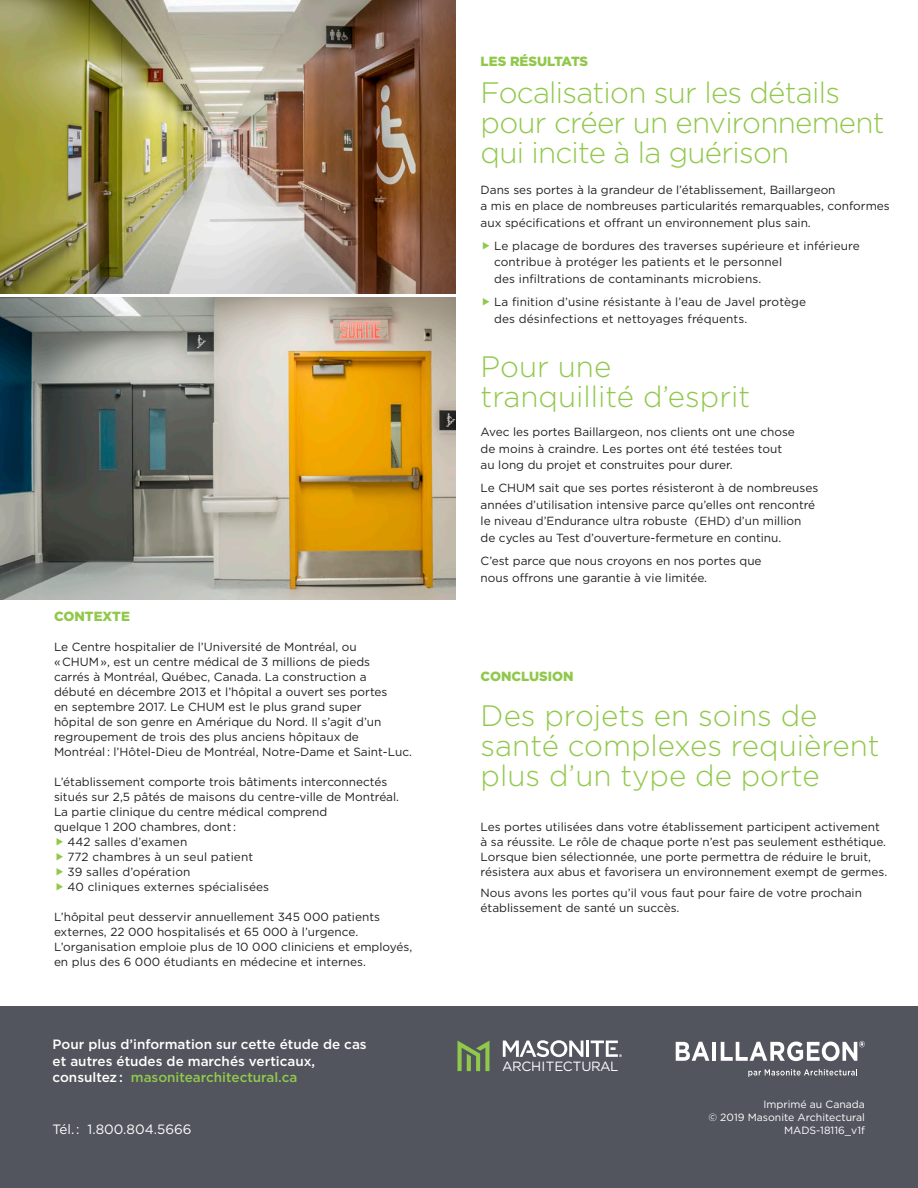
<style>
.page{position:relative;width:918px;height:1188px;background:#fff}
.page>*{position:absolute;margin:0;border:0;box-sizing:border-box;transform-origin:0 0}
.t1{font:300 29.55px/30px "Gotham";color:#91c84c}
.t2{font:300 29.55px/30px "Gotham";letter-spacing:-.02em;color:#91c84c}
.t3{font:500 13.5px/16.2px "Gotham";color:#fff}
.t4{font:13.5px "Gotham";color:#fff}
.t5{font:900 13.35px "Gotham";color:#91c84c}
.t6{font:13.35px "Gotham";letter-spacing:-.01em;color:#fff}
.t7{font:11.85px/15px "Gotham";color:#231f20}
.t8{font:10.5px "Gotham";color:#fff}
.s1{color:#91c84c}
</style>
<div class="page">
<img style="left:0;top:298px;width:456px;height:301px">
<div style="left:0;top:1007px;width:918px;height:181px;background:#52555e"></div>
<svg style="left:457px;top:1041px;width:32px;height:30px"></svg>
<svg style="left:503px;top:1040px;width:80px;height:17px"></svg>
<hr style="left:586px;top:1041px;width:3px;height:16px;background:#fff">
<svg style="left:591px;top:1041px;width:31px;height:16px"></svg>
<img style="left:0;top:0;width:456px;height:294px">
<svg style="left:676px;top:1042px;width:33px;height:19px"></svg>
<hr style="left:712px;top:1042px;width:4px;height:19px;background:#fff">
<svg style="left:721px;top:1041px;width:144px;height:20px"></svg>
<svg style="left:748px;top:1069px;width:109px;height:8px"></svg>
<p class="t5" style="left:54px;top:607px;width:77px">CONTEXTE</p>
<p class="t7" style="left:54px;top:639px;width:359px">Le Centre hospitalier de l’Université de Montréal, ou<br>« CHUM », est un centre médical de 3 millions de pieds<br>carrés à Montréal, Québec, Canada. La construction a<br>débuté en décembre 2013 et l’hôpital a ouvert ses portes<br>en septembre 2017. Le CHUM est le plus grand super<br>hôpital de son genre en Amérique du Nord. Il s’agit d’un regroupement de trois des plus anciens hôpitaux de Montréal : l’Hôtel-Dieu de Montréal, Notre-Dame et Saint-Luc.</p>
<p class="t7" style="left:54px;top:774px;width:347px">L’établissement comporte trois bâtiments interconnectés situés sur 2,5 pâtés de maisons du centre-ville de Montréal.</p>
<p class="t7" style="left:54px;top:804px;width:275px">La partie clinique du centre médical comprend quelque 1 200 chambres, dont :</p>
<p class="t7" style="left:68px;top:834px;width:121px">442 salles d’examen</p>
<p class="t7" style="left:68px;top:849px;width:187px">772 chambres à un seul patient</p>
<p class="t7" style="left:68px;top:864px;width:124px">39 salles d’opération</p>
<p class="t7" style="left:68px;top:879px;width:203px">40 cliniques externes spécialisées</p>
<p class="t7" style="left:54px;top:909px;width:360px">L’hôpital peut desservir annuellement 345 000 patients externes, 22 000 hospitalisés et 65 000 à l’urgence.<br>L’organisation emploie plus de 10 000 cliniciens et employés, en plus des 6 000 étudiants en médecine et internes.</p>
<p class="t3" style="left:53px;top:1036px;width:316px">Pour plus d’information sur cette étude de cas et autres études de marchés verticaux, consultez : <span class="s1">masonitearchitectural.ca</span></p>
<p class="t4" style="left:52px;top:1121px;width:141px">Tél. : 1.800.804.5666</p>
<p class="t5" style="left:481px;top:52px;width:109px">LES RÉSULTATS</p>
<p class="t2" style="left:481px;top:77px;width:406px">Focalisation sur les détails pour créer un environnement qui incite à la guérison</p>
<p class="t7" style="left:481px;top:181px;width:411px;line-height:16.5px">Dans ses portes à la grandeur de l’établissement, Baillargeon<br>a mis en place de nombreuses particularités remarquables, conformes aux spécifications et offrant un environnement plus sain.</p>
<p class="t7" style="left:494px;top:237px;width:367px;line-height:16.5px">Le placage de bordures des traverses supérieure et inférieure contribue à protéger les patients et le personnel<br>des infiltrations de contaminants microbiens.</p>
<p class="t7" style="left:494px;top:294px;width:314px;line-height:16.5px">La finition d’usine résistante à l’eau de Javel protège des désinfections et nettoyages fréquents.</p>
<p class="t1" style="left:481px;top:351px;width:271px">Pour une tranquillité d’esprit</p>
<p class="t7" style="left:481px;top:424px;width:316px;line-height:16.5px">Avec les portes Baillargeon, nos clients ont une chose de moins à craindre. Les portes ont été testées tout au long du projet et construites pour durer.</p>
<p class="t7" style="left:481px;top:480px;width:339px;line-height:16.5px">Le CHUM sait que ses portes résisteront à de nombreuses années d’utilisation intensive parce qu’elles ont rencontré le niveau d’Endurance ultra robuste (EHD) d’un million de cycles au Test d’ouverture-fermeture en continu.</p>
<p class="t7" style="left:481px;top:553px;width:283px;line-height:16.5px">C’est parce que nous croyons en nos portes que nous offrons une garantie à vie limitée.</p>
<p class="t5" style="left:481px;top:667px;width:95px">CONCLUSION</p>
<p class="t1" style="left:481px;top:699px;width:401px">Des projets en soins de santé complexes requièrent plus d’un type de porte</p>
<p class="t7" style="left:481px;top:819px;width:408px">Les portes utilisées dans votre établissement participent activement à sa réussite. Le rôle de chaque porte n’est pas seulement esthétique.<br>Lorsque bien sélectionnée, une porte permettra de réduire le bruit, résistera aux abus et favorisera un environnement exempt de germes.</p>
<p class="t7" style="left:481px;top:885px;width:383px">Nous avons les portes qu’il vous faut pour faire de votre prochain établissement de santé un succès.</p>
<p class="t6" style="left:502px;top:1058px;width:118px">ARCHITECTURAL</p>
<p class="t8" style="left:764px;top:1098px;width:103px">Imprimé au Canada</p>
<p class="t8" style="left:708px;top:1111px;width:158px">© 2019 Masonite Architectural</p>
<p class="t8" style="left:784px;top:1123px;width:82px">MADS-18116_v1f</p>
</div>
